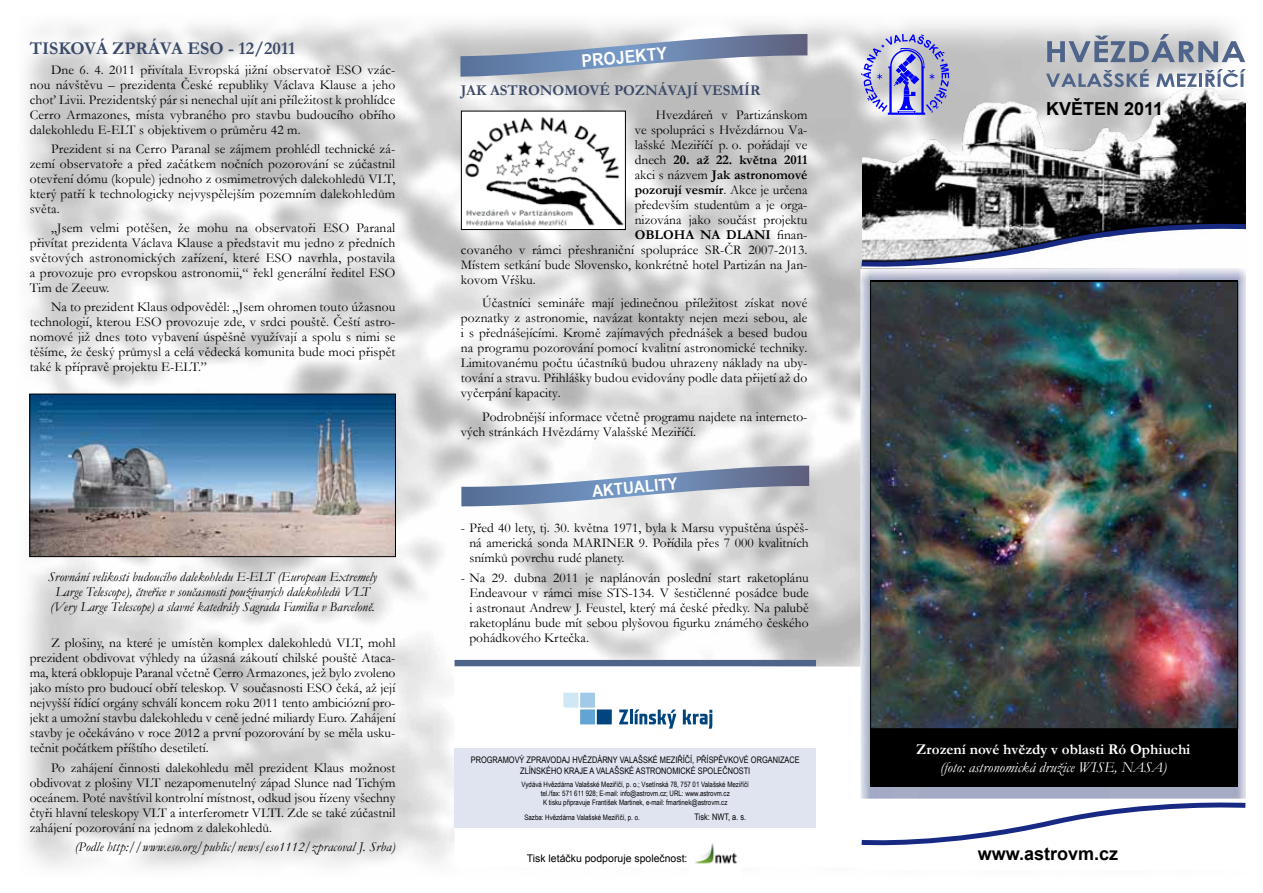
<style>
.page{position:relative;width:1263px;height:893px;background:#fff}
.page>*{position:absolute;margin:0;border:0;box-sizing:border-box;transform-origin:0 0}
.t1{font:700 18px "Arial";color:#000}
.t2{font:700 18px "Garamond";color:#3b4a6a}
.t3{font:700 17.4px "Arial Narrow";color:#fff;scale:1.1 1}
.t4{font:700 16.5px "Arial Narrow";color:#fff;scale:1.1 1}
.t5{font:700 15px "Garamond";color:#fff}
.t6{font:italic 15px "Garamond";color:#fff}
.t7{font:700 15px "Garamond";color:#3b4a6a}
.t8{font:13.5px/15px "Garamond";color:#000;text-align:justify}
.t9{font:italic 13.5px/15px "Garamond";color:#000;text-align:center}
.t10{font:700 13.5px "Garamond";color:#000}
.t11{font:10.5px "Arial";color:#000}
.t12{font:9px/10.8px "Arial Narrow";color:#000;text-align:center}
.t13{font:7.5px/9px "Arial Narrow";color:#000;text-align:center}
.s1{font-weight:400}
</style>
<div class="page">
<div style="left:454px;top:666px;width:803px;height:201px;background:#fff;border:2px solid #fff"></div>
<img style="left:860px;top:269px;width:386px;height:526px">
<div style="left:870px;top:280px;width:367px;height:507px;background:#000"></div>
<svg style="left:789px;top:795px;width:468px;height:75px"></svg>
<img style="left:862px;top:87px;width:384px;height:129px">
<svg style="left:861px;top:34px;width:88px;height:81px;background:#a4a4db"></svg>
<svg style="left:1047px;top:34px;width:198px;height:28px;background:#a2aab8"></svg>
<svg style="left:1046px;top:69px;width:103px;height:18px;background:#9ea5b2"></svg>
<svg style="left:1156px;top:69px;width:90px;height:18px"></svg>
<svg style="left:860px;top:216px;width:386px;height:53px"></svg>
<svg style="left:563px;top:693px;width:15px;height:15px"></svg>
<div style="left:580px;top:693px;width:15px;height:15px;background:#a1cae9"></div>
<div style="left:580px;top:709px;width:15px;height:15px;background:#62a4d3"></div>
<div style="left:597px;top:709px;width:15px;height:15px;background:#00457d"></div>
<svg style="left:619px;top:709px;width:9px;height:15px"></svg>
<hr style="left:630px;top:709px;width:3px;height:15px;background:#00457d">
<svg style="left:634px;top:709px;width:42px;height:20px"></svg>
<svg style="left:683px;top:709px;width:29px;height:20px"></svg>
<div style="left:454px;top:748px;width:362px;height:80px;background:#e0e4f1"></div>
<svg style="left:461px;top:466px;width:348px;height:40px"></svg>
<div style="left:454px;top:660px;width:362px;height:6px;background:#4f648a"></div>
<img style="left:689px;top:843px;width:52px;height:24px">
<svg style="left:460px;top:34px;width:347px;height:43px;background:#9eaabd"></svg>
<img style="left:872px;top:283px;width:364px;height:444px">
<img style="left:465px;top:116px;width:159px;height:110px">
<div style="left:461px;top:111px;width:165px;height:119px;border:1px solid #000"></div>
<img style="left:31px;top:396px;width:363px;height:159px">
<div style="left:29px;top:394px;width:367px;height:163px;border:1px solid #000"></div>
<h1 class="t2" style="left:30px;top:36px;width:267px">TISKOVÁ ZPRÁVA ESO - 12/2011</h1>
<p class="t8" style="left:30px;top:61px;width:367px;text-indent:21px">Dne 6. 4. 2011 přivítala Evropská jižní observatoř ESO vzác&shy;nou návštěvu – prezidenta České republiky Václava Klause a jeho choť Livii. Prezidentský pár si nenechal ujít ani příležitost k prohlídce Cerro Armazones, místa vybraného pro stavbu budoucího obřího dalekohledu E-ELT s objektivem o průměru 42 m.</p>
<p class="t8" style="left:30px;top:141px;width:367px;text-indent:21px">Prezident si na Cerro Paranal se zájmem prohlédl technické zá&shy;zemí observatoře a před začátkem nočních pozorování se zúčastnil otevření dómu (kopule) jednoho z osmimetrových dalekohledů VLT, který patří k technologicky nejvyspělejším pozemním dalekohledům světa.</p>
<p class="t8" style="left:30px;top:220px;width:367px;text-indent:21px">„Jsem velmi potěšen, že mohu na observatoři ESO Paranal přivítat prezidenta Václava Klause a představit mu jedno z předních světových astronomických zařízení, které ESO navrhla, postavila a provozuje pro evropskou astronomii,“ řekl generální ředitel ESO Tim de Zeeuw.</p>
<p class="t8" style="left:30px;top:299px;width:367px;text-indent:21px">Na to prezident Klaus odpověděl: „Jsem ohromen touto úžasnou technologií, kterou ESO provozuje zde, v srdci pouště. Čeští astro&shy;nomové již dnes toto vybavení úspěšně využívají a spolu s nimi se těšíme, že český průmysl a celá vědecká komunita bude moci přispět také k přípravě projektu E-ELT.”</p>
<p class="t9" style="left:48px;top:569px;width:330px">Srovnání velikosti budoucího dalekohledu E-ELT (European Extremely<br>Large Telescope), čtveřice v současnosti používaných dalekohledů VLT (Very Large Telescope) a slavné katedrály Sagrada Familia v Barceloně.</p>
<p class="t8" style="left:30px;top:635px;width:367px;text-indent:21px">Z plošiny, na které je umístěn komplex dalekohledů VLT, mohl prezident obdivovat výhledy na úžasná zákoutí chilské pouště Ataca&shy;ma, která obklopuje Paranal včetně Cerro Armazones, jež bylo zvoleno jako místo pro budoucí obří teleskop. V současnosti ESO čeká, až její nejvyšší řídící orgány schválí koncem roku 2011 tento ambiciózní pro&shy;jekt a umožní stavbu dalekohledu v ceně jedné miliardy Euro. Zahájení stavby je očekáváno v roce 2012 a první pozorování by se měla usku&shy;tečnit počátkem příštího desetiletí.</p>
<p class="t8" style="left:30px;top:759px;width:367px;text-indent:21px">Po zahájení činnosti dalekohledu měl prezident Klaus možnost obdivovat z plošiny VLT nezapomenutelný západ Slunce nad Tichým oceánem. Poté navštívil kontrolní místnost, odkud jsou řízeny všechny čtyři hlavní teleskopy VLT a interferometr VLTI. Zde se také zúčastnil zahájení pozorování na jednom z dalekohledů.</p>
<p class="t9" style="left:75px;top:839px;width:322px">(Podle http://www.eso.org/public/news/eso1112/zpracoval J. Srba)</p>
<p class="t3" style="left:580px;top:47px;width:79px;rotate:-5deg">PROJEKTY</p>
<p class="t7" style="left:461px;top:80px;width:301px">JAK ASTRONOMOVÉ POZNÁVAJÍ VESMÍR</p>
<p class="t8" style="left:656px;top:107px;width:153px">Hvezdáreň v Partizánskom</p>
<p class="t8" style="left:635px;top:122px;width:174px">ve spolupráci s Hvězdárnou Va-</p>
<p class="t8" style="left:635px;top:137px;width:174px">lašské Meziříčí p. o. pořádají ve</p>
<p class="t10" style="left:635px;top:150px;width:174px"><span class="s1">dnech</span> 20. až 22. května 2011</p>
<p class="t10" style="left:635px;top:165px;width:174px"><span class="s1">akci s názvem</span> Jak astronomové</p>
<p class="t10" style="left:635px;top:180px;width:174px">pozorují vesmír<span class="s1">. Akce je určena</span></p>
<p class="t8" style="left:635px;top:197px;width:174px">především studentům a je orga-</p>
<p class="t8" style="left:635px;top:212px;width:174px">nizována jako součást projektu</p>
<p class="t10" style="left:635px;top:225px;width:174px">OBLOHA NA DLANI <span class="s1">finan-</span></p>
<p class="t8" style="left:461px;top:242px;width:348px">covaného v rámci přeshraniční spolupráce SR-ČR 2007-2013.</p>
<p class="t8" style="left:461px;top:257px;width:348px">Místem setkání bude Slovensko, konkrétně hotel Partizán na Jan-</p>
<p class="t8" style="left:461px;top:272px;width:76px">kovom Vŕšku.</p>
<p class="t8" style="left:461px;top:295px;width:348px;text-indent:21px">Účastníci semináře mají jedinečnou příležitost získat nové poznatky z astronomie, navázat kontakty nejen mezi sebou, ale i s přednášejícími. Kromě zajímavých přednášek a besed budou na programu pozorování pomocí kvalitní astronomické techniky.<br>Limitovanému počtu účastníků budou uhrazeny náklady na uby&shy;tování a stravu. Přihlášky budou evidovány podle data přijetí až do vyčerpání kapacity.</p>
<p class="t8" style="left:461px;top:409px;width:348px;text-indent:21px">Podrobnější informace včetně programu najdete na interneto&shy;vých stránkách Hvězdárny Valašské Meziříčí.</p>
<p class="t4" style="left:591px;top:479px;width:79px;rotate:-5deg">AKTUALITY</p>
<p class="t8" style="left:469px;top:520px;width:341px;text-indent:-9px">- Před 40 lety, tj. 30. května 1971, byla k Marsu vypuštěna úspěš&shy;ná americká sonda MARINER 9. Pořídila přes 7 000 kvalitních snímků povrchu rudé planety.</p>
<p class="t8" style="left:469px;top:570px;width:341px;text-indent:-9px">- Na 29. dubna 2011 je naplánován poslední start raketoplánu Endeavour v rámci mise STS-134. V šestičlenné posádce bude i astronaut Andrew J. Feustel, který má české předky. Na palubě raketoplánu bude mít sebou plyšovou figurku známého českého pohádkového Krtečka.</p>
<p class="t12" style="left:471px;top:754px;width:330px">PROGRAMOVÝ ZPRAVODAJ HVĚZDÁRNY VALAŠSKÉ MEZIŘÍČÍ, PŘÍSPĚVKOVÉ ORGANIZACE<br>ZLÍNSKÉHO KRAJE A VALAŠSKÉ ASTRONOMICKÉ SPOLEČNOSTI</p>
<p class="t13" style="left:522px;top:779px;width:229px">Vydává Hvězdárna Valašské Meziříčí, p. o.; Vsetínská 78, 757 01 Valašské Meziříčí tel./fax: 571 611 928; E-mail: info@astrovm.cz; URL: www.astrovm.cz<br>K tisku připravuje František Martinek, e-mail: fmartinek@astrovm.cz</p>
<p class="t13" style="left:524px;top:812px;width:117px">Sazba: Hvězdárna Valašské Meziříčí, p. o.</p>
<p class="t12" style="left:695px;top:811px;width:53px">Tisk: NWT, a. s.</p>
<p class="t11" style="left:527px;top:852px;width:162px">Tisk letáčku podporuje společnost:</p>
<h1 class="t1" style="left:1046px;top:97px;width:119px">KVĚTEN 2011</h1>
<p class="t5" style="left:916px;top:739px;width:275px">Zrození nové hvězdy v oblasti Ró Ophiuchi</p>
<p class="t6" style="left:940px;top:757px;width:228px">(foto: astronomická družice WISE, NASA)</p>
<h1 class="t1" style="left:978px;top:841px;width:142px">www.astrovm.cz</h1>
</div>
